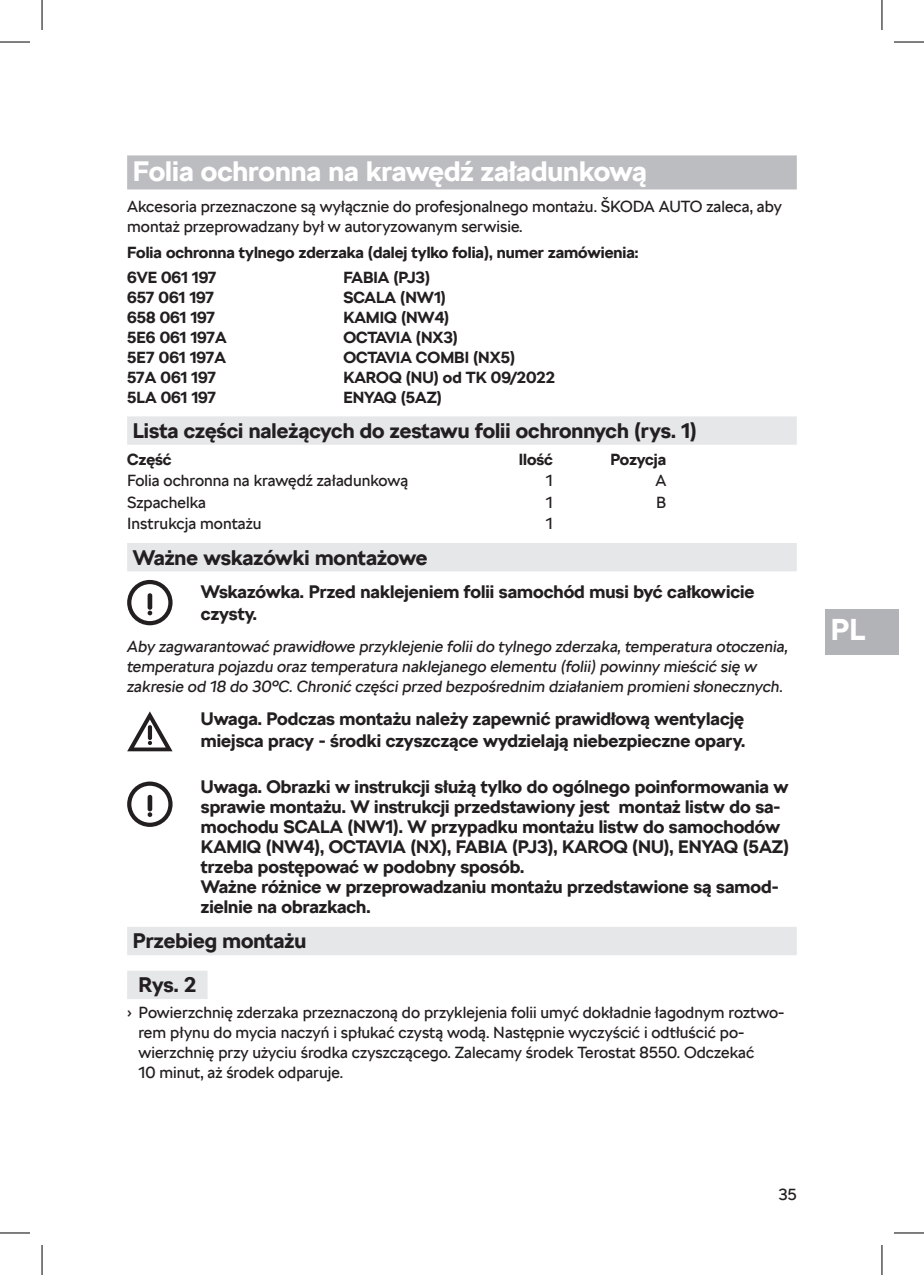
<style>
.page{position:relative;width:924px;height:1275px;background:#fff}
.page>*{position:absolute;margin:0;border:0;box-sizing:border-box;transform-origin:0 0}
.t1{font:700 30px "SKODA Next";color:#fff}
.t2{font:700 28px "SKODA Next";color:#fff}
.t3{font:700 21px "SKODA Next";color:#231f20}
.t4{font:700 18px/20px "SKODA Next";color:#231f20}
.t5{font:16px/20px "SKODA Next";color:#231f20}
.t6{font:italic 16px/20px "SKODA Next";color:#231f20}
.t7{font:700 16px "SKODA Next";color:#231f20}
</style>
<div class="page">
<div style="left:824px;top:609px;width:74px;height:45px;background:#b2b3b7"></div>
<div style="left:127px;top:155px;width:669px;height:34px;background:#bcbdc0"></div>
<div style="left:127px;top:416px;width:669px;height:29px;background:#e6e7e9"></div>
<div style="left:127px;top:543px;width:669px;height:28px;background:#e6e7e9"></div>
<div style="left:127px;top:927px;width:669px;height:28px;background:#e6e7e9"></div>
<div style="left:127px;top:970px;width:80px;height:29px;background:#e6e7e9"></div>
<div style="left:127px;top:580px;width:45px;height:45px;background:#231f20;border-radius:50%"></div>
<div style="left:131px;top:584px;width:37px;height:37px;background:#fff;border-radius:50%"></div>
<svg style="left:147px;top:593px;width:5px;height:22px"></svg>
<svg style="left:127px;top:711px;width:45px;height:40px"></svg>
<svg style="left:127px;top:781px;width:45px;height:46px"></svg>
<div style="left:131px;top:785px;width:37px;height:37px;background:#fff;border-radius:50%"></div>
<svg style="left:147px;top:795px;width:5px;height:22px"></svg>
<hr style="left:0;top:42px;width:30px;height:1px;background:#000">
<hr style="left:893px;top:42px;width:30px;height:1px;background:#000">
<hr style="left:0;top:1232px;width:30px;height:1px;background:#000">
<hr style="left:893px;top:1232px;width:30px;height:1px;background:#000">
<hr style="left:42px;top:0;width:1px;height:30px;background:#000">
<hr style="left:42px;top:1245px;width:1px;height:30px;background:#000">
<hr style="left:881px;top:0;width:1px;height:30px;background:#000">
<hr style="left:881px;top:1245px;width:1px;height:30px;background:#000">
<p class="t2" style="left:133px;top:154px;width:515px">Folia ochronna na krawędź załadunkową</p>
<p class="t5" style="left:127px;top:197px;width:656px">Akcesoria przeznaczone są wyłącznie do profesjonalnego montażu. ŠKODA AUTO zaleca, aby montaż przeprowadzany był w autoryzowanym serwisie.</p>
<p class="t7" style="left:127px;top:243px;width:512px">Folia ochronna tylnego zderzaka (dalej tylko folia), numer zamówienia:</p>
<p class="t7" style="left:127px;top:267px;width:91px">6VE 061 197</p>
<p class="t7" style="left:343px;top:267px;width:88px">FABIA (PJ3)</p>
<p class="t7" style="left:127px;top:287px;width:88px">657 061 197</p>
<p class="t7" style="left:343px;top:287px;width:104px">SCALA (NW1)</p>
<p class="t7" style="left:127px;top:307px;width:89px">658 061 197</p>
<p class="t7" style="left:343px;top:307px;width:107px">KAMIQ (NW4)</p>
<p class="t7" style="left:127px;top:327px;width:101px">5E6 061 197A</p>
<p class="t7" style="left:343px;top:327px;width:116px">OCTAVIA (NX3)</p>
<p class="t7" style="left:127px;top:347px;width:100px">5E7 061 197A</p>
<p class="t7" style="left:343px;top:347px;width:173px">OCTAVIA COMBI (NX5)</p>
<p class="t7" style="left:127px;top:367px;width:90px">57A 061 197</p>
<p class="t7" style="left:343px;top:367px;width:213px">KAROQ (NU) od TK 09/2022</p>
<p class="t7" style="left:127px;top:387px;width:90px">5LA 061 197</p>
<p class="t7" style="left:343px;top:387px;width:100px">ENYAQ (5AZ)</p>
<p class="t3" style="left:133px;top:418px;width:565px">Lista części należących do zestawu folii ochronnych (rys. 1)</p>
<p class="t7" style="left:127px;top:450px;width:46px">Część</p>
<p class="t7" style="left:518px;top:450px;width:36px">Ilość</p>
<p class="t7" style="left:610px;top:450px;width:57px">Pozycja</p>
<p class="t5" style="left:127px;top:471px;width:282px">Folia ochronna na krawędź załadunkową</p>
<p class="t5" style="left:545px;top:471px;width:8px">1</p>
<p class="t5" style="left:655px;top:471px;width:12px">A</p>
<p class="t5" style="left:127px;top:492px;width:80px">Szpachelka</p>
<p class="t5" style="left:545px;top:492px;width:8px">1</p>
<p class="t5" style="left:656px;top:492px;width:11px">B</p>
<p class="t5" style="left:127px;top:513px;width:136px">Instrukcja montażu</p>
<p class="t5" style="left:545px;top:513px;width:8px">1</p>
<p class="t3" style="left:133px;top:544px;width:296px">Ważne wskazówki montażowe</p>
<p class="t4" style="left:201px;top:580px;width:555px;line-height:22px">Wskazówka. Przed naklejeniem folii samochód musi być całkowicie czysty.</p>
<p class="t6" style="left:127px;top:636px;width:662px">Aby zagwarantować prawidłowe przyklejenie folii do tylnego zderzaka, temperatura otoczenia, temperatura pojazdu oraz temperatura naklejanego elementu (folii) powinny mieścić się w zakresie od 18 do 30°C. Chronić części przed bezpośrednim działaniem promieni słonecznych.</p>
<p class="t4" style="left:201px;top:708px;width:545px;line-height:22px">Uwaga. Podczas montażu należy zapewnić prawidłową wentylację miejsca pracy - środki czyszczące wydzielają niebezpieczne opary.</p>
<p class="t4" style="left:201px;top:776px;width:589px">Uwaga. Obrazki w instrukcji służą tylko do ogólnego poinformowania w sprawie montażu. W instrukcji przedstawiony jest montaż listw do sa&shy;mochodu SCALA (NW1). W przypadku montażu listw do samochodów KAMIQ (NW4), OCTAVIA (NX), FABIA (PJ3), KAROQ (NU), ENYAQ (5AZ) trzeba postępować w podobny sposób.<br>Ważne różnice w przeprowadzaniu montażu przedstawione są samod&shy;zielnie na obrazkach.</p>
<p class="t3" style="left:133px;top:928px;width:175px">Przebieg montażu</p>
<p class="t3" style="left:138px;top:972px;width:59px">Rys. 2</p>
<p class="t5" style="left:138px;top:1002px;width:647px;text-indent:-11px">› Powierzchnię zderzaka przeznaczoną do przyklejenia folii umyć dokładnie łagodnym roztwo&shy;rem płynu do mycia naczyń i spłukać czystą wodą. Następnie wyczyścić i odtłuścić po&shy;wierzchnię przy użyciu środka czyszczącego. Zalecamy środek Terostat 8550. Odczekać<br>10 minut, aż środek odparuje.</p>
<h1 class="t1" style="left:830px;top:612px;width:36px">PL</h1>
<p class="t5" style="left:778px;top:1184px;width:20px">35</p>
</div>
